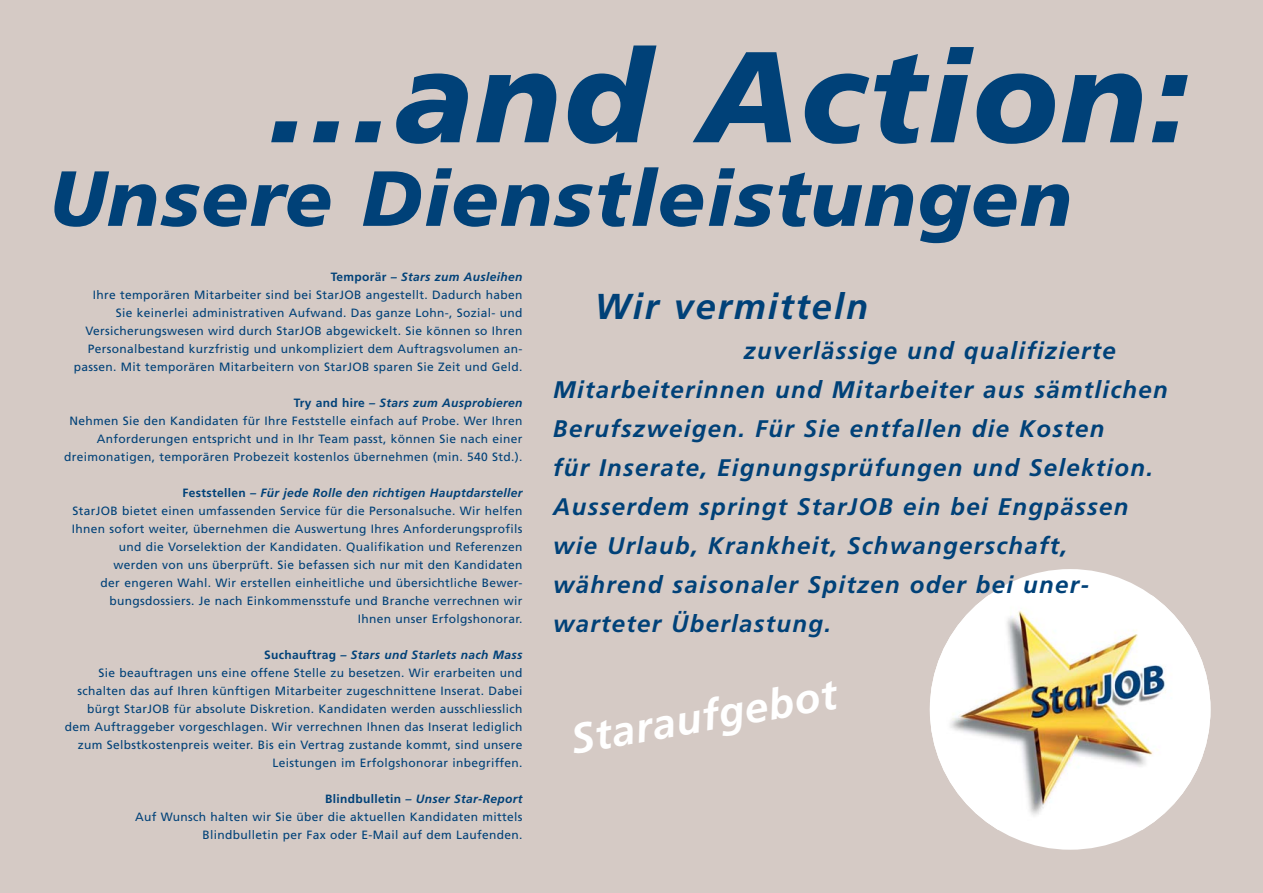
<style>
.page{position:relative;width:1263px;height:893px;background:#d5cac5}
.page>*{position:absolute;margin:0;border:0;box-sizing:border-box;transform-origin:0 0}
.t1{font:italic 900 129px "Frutiger";letter-spacing:.02em;color:#004178}
.t2{font:italic 900 78px "Frutiger";letter-spacing:.02em;color:#004178}
.t3{font:italic 700 42px "Frutiger";color:#fff}
.t4{font:italic 700 36px "Frutiger";letter-spacing:.055em;color:#004178}
.t5{font:italic 700 24px/39px "Frutiger";letter-spacing:.055em;color:#004178}
.t6{font:12px/18px "Frutiger";letter-spacing:.03em;color:#004178;text-align:right}
.s1{font-weight:700}
.s2{font-weight:700;font-style:italic}
</style>
<div class="page">
<h1 class="t1" style="left:269px;top:46px;width:922px">...and Action:</h1>
<h2 class="t2" style="left:50px;top:167px;width:1024px">Unsere Dienstleistungen</h2>
<p class="t6" style="left:74px;top:269px;width:450px"><span class="s1">Temporär</span> <span class="s2">– Stars zum Ausleihen<br></span>Ihre temporären Mitarbeiter sind bei StarJOB angestellt. Dadurch haben Sie keinerlei administrativen Aufwand. Das ganze Lohn-, Sozial- und Versicherungswesen wird durch StarJOB abgewickelt. Sie können so Ihren Personalbestand kurzfristig und unkompliziert dem Auftragsvolumen an&shy;passen. Mit temporären Mitarbeitern von StarJOB sparen Sie Zeit und Geld.</p>
<p class="t6" style="left:64px;top:395px;width:460px"><span class="s1">Try and hire</span> <span class="s2">– Stars zum Ausprobieren<br></span>Nehmen Sie den Kandidaten für Ihre Feststelle einfach auf Probe. Wer Ihren Anforderungen entspricht und in Ihr Team passt, können Sie nach einer dreimonatigen, temporären Probezeit kostenlos übernehmen (min. 540 Std.).</p>
<p class="t6" style="left:72px;top:485px;width:452px"><span class="s1">Feststellen</span> <span class="s2">– Für jede Rolle den richtigen Hauptdarsteller<br></span>StarJOB bietet einen umfassenden Service für die Personalsuche. Wir helfen Ihnen sofort weiter, übernehmen die Auswertung Ihres Anforderungsprofils und die Vorselektion der Kandidaten. Qualifikation und Referenzen werden von uns überprüft. Sie befassen sich nur mit den Kandidaten<br>der engeren Wahl. Wir erstellen einheitliche und übersichtliche Bewer&shy;bungsdossiers. Je nach Einkommensstufe und Branche verrechnen wir<br>Ihnen unser Erfolgshonorar.</p>
<p class="t6" style="left:65px;top:647px;width:459px"><span class="s1">Suchauftrag</span> <span class="s2">– Stars und Starlets nach Mass<br></span>Sie beauftragen uns eine offene Stelle zu besetzen. Wir erarbeiten und schalten das auf Ihren künftigen Mitarbeiter zugeschnittene Inserat. Dabei bürgt StarJOB für absolute Diskretion. Kandidaten werden ausschliesslich dem Auftraggeber vorgeschlagen. Wir verrechnen Ihnen das Inserat lediglich zum Selbstkostenpreis weiter. Bis ein Vertrag zustande kommt, sind unsere Leistungen im Erfolgshonorar inbegriffen.</p>
<p class="t6" style="left:135px;top:791px;width:389px"><span class="s1">Blindbulletin</span> <span class="s2">– Unser Star-Report<br></span>Auf Wunsch halten wir Sie über die aktuellen Kandidaten mittels<br>Blindbulletin per Fax oder E-Mail auf dem Laufenden.</p>
<h3 class="t4" style="left:595px;top:292px;width:275px">Wir vermitteln</h3>
<p class="t5" style="left:553px;top:333px;width:616px;text-indent:191px">zuverlässige und qualifizierte Mitarbeiterinnen und Mitarbeiter aus sämtlichen Berufszweigen. Für Sie entfallen die Kosten<br>für Inserate, Eignungsprüfungen und Selektion.<br>Ausserdem springt StarJOB ein bei Engpässen wie Urlaub, Krankheit, Schwangerschaft, während saisonaler Spitzen oder bei uner&shy;warteter Überlastung.</p>
<h3 class="t3" style="left:568px;top:723px;width:271px;rotate:-10deg">Staraufgebot</h3>
</div>
